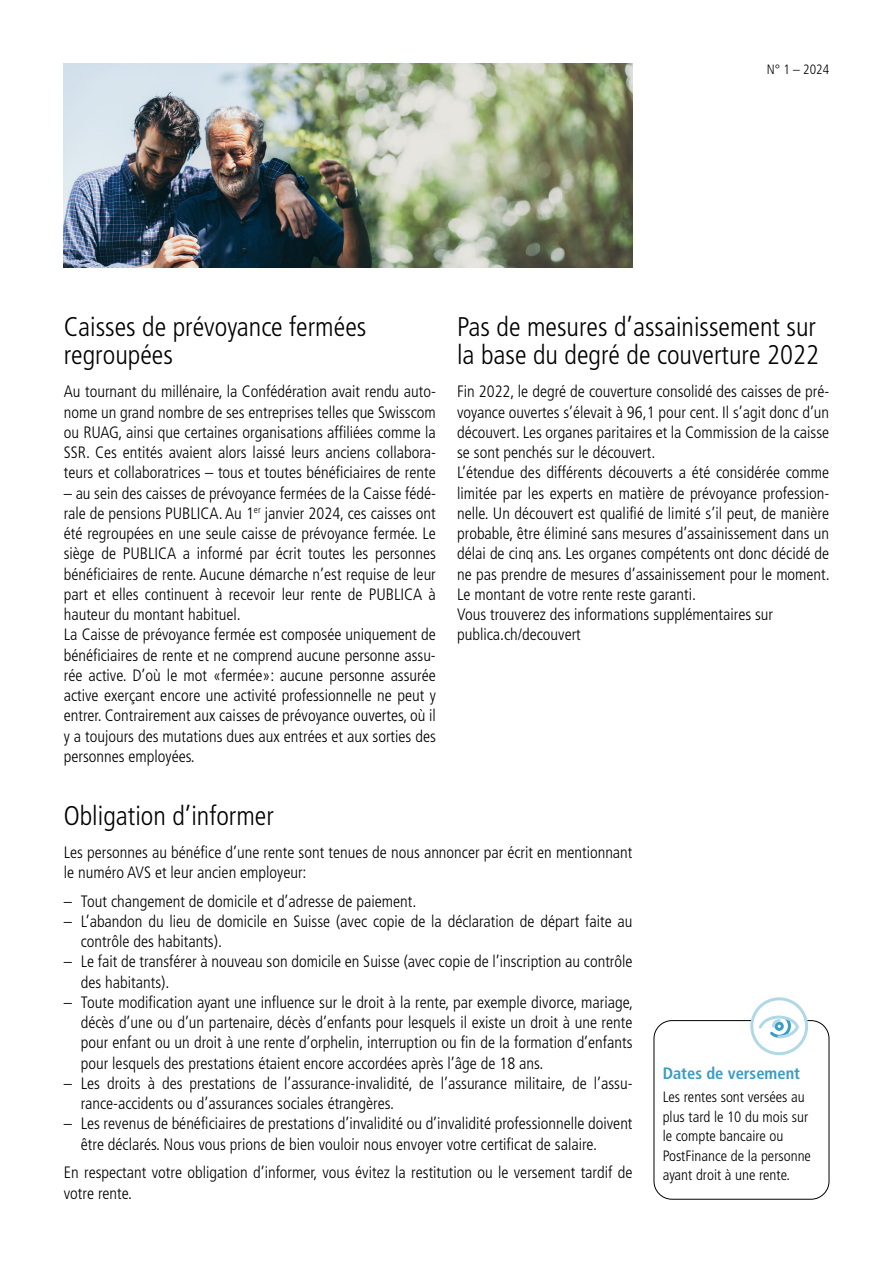
<style>
.page{position:relative;width:893px;height:1263px;background:#fff}
.page>*{position:absolute;margin:0;border:0;box-sizing:border-box;transform-origin:0 0}
.t1{font:300 condensed 27px/28.5px "Frutiger LT Std";color:#000}
.t2{font:300 condensed 16.5px/20.2px "Frutiger LT Std";color:#000}
.t3{font:700 condensed 16.5px "Frutiger LT Std";color:#399dc4}
.t4{font:300 condensed 15px/19.5px "Frutiger LT Std";color:#000}
.t5{font:300 condensed 13.5px "Frutiger LT Std";color:#000}
</style>
<div class="page">
<div style="left:654px;top:1020px;width:175px;height:179px;border:1px solid #000;border-radius:18px"></div>
<svg style="left:751px;top:997px;width:56px;height:56px"></svg>
<div style="left:750px;top:997px;width:58px;height:58px;border:3px solid #b0d8e7;border-radius:50%"></div>
<svg style="left:757px;top:1014px;width:43px;height:26px"></svg>
<img style="left:64px;top:64px;width:568px;height:203px">
<p class="t5" style="left:767px;top:62px;width:64px">N° 1 – 2024</p>
<h1 class="t1" style="left:64px;top:313px;width:304px">Caisses de prévoyance fermées regroupées</h1>
<p class="t2" style="left:64px;top:382px;width:374px;text-align:justify">Au tournant du millénaire, la Confédération avait rendu auto&shy;nome un grand nombre de ses entreprises telles que Swisscom ou RUAG, ainsi que certaines organisations affiliées comme la SSR. Ces entités avaient alors laissé leurs anciens collabora&shy;teurs et collaboratrices – tous et toutes bénéficiaires de rente</p>
<p class="t2" style="left:64px;top:483px;width:374px">– au sein des caisses de prévoyance fermées de la Caisse fédé&shy;rale de pensions PUBLICA. Au 1<sup>er</sup> janvier 2024, ces caisses ont été regroupées en une seule caisse de prévoyance fermée. Le siège de PUBLICA a informé par écrit toutes les personnes bénéficiaires de rente. Aucune démarche n’est requise de leur part et elles continuent à recevoir leur rente de PUBLICA à hauteur du montant habituel.<br>La Caisse de prévoyance fermée est composée uniquement de bénéficiaires de rente et ne comprend aucune personne assu&shy;rée active. D’où le mot «fermée»: aucune personne assurée active exerçant encore une activité professionnelle ne peut y entrer. Contrairement aux caisses de prévoyance ouvertes, où il y a toujours des mutations dues aux entrées et aux sorties des personnes employées.</p>
<h1 class="t1" style="left:457px;top:313px;width:363px">Pas de mesures d’assainissement sur la base du degré de couverture 2022</h1>
<p class="t2" style="left:457px;top:382px;width:374px">Fin 2022, le degré de couverture consolidé des caisses de pré&shy;voyance ouvertes s’élevait à 96,1 pour cent. Il s’agit donc d’un découvert. Les organes paritaires et la Commission de la caisse se sont penchés sur le découvert.<br>L’étendue des différents découverts a été considérée comme limitée par les experts en matière de prévoyance profession&shy;nelle. Un découvert est qualifié de limité s’il peut, de manière probable, être éliminé sans mesures d’assainissement dans un délai de cinq ans. Les organes compétents ont donc décidé de ne pas prendre de mesures d’assainissement pour le moment.<br>Le montant de votre rente reste garanti.<br>Vous trouverez des informations supplémentaires sur publica.ch/decouvert</p>
<h1 class="t1" style="left:64px;top:801px;width:212px">Obligation d’informer</h1>
<p class="t2" style="left:64px;top:842px;width:570px">Les personnes au bénéfice d’une rente sont tenues de nous annoncer par écrit en mentionnant le numéro AVS et leur ancien employeur:</p>
<p class="t2" style="left:64px;top:891px;width:354px">– Tout changement de domicile et d’adresse de paiement.</p>
<p class="t2" style="left:81px;top:911px;width:553px;text-indent:-17px">– L’abandon du lieu de domicile en Suisse (avec copie de la déclaration de départ faite au contrôle des habitants).</p>
<p class="t2" style="left:81px;top:952px;width:553px;text-indent:-17px">– Le fait de transférer à nouveau son domicile en Suisse (avec copie de l’inscription au contrôle des habitants).</p>
<p class="t2" style="left:81px;top:992px;width:554px;text-align:justify;text-indent:-17px">– Toute modification ayant une influence sur le droit à la rente, par exemple divorce, mariage, décès d’une ou d’un partenaire, décès d’enfants pour lesquels il existe un droit à une rente pour enfant ou un droit à une rente d’orphelin, interruption ou fin de la formation d’enfants pour lesquels des prestations étaient encore accordées après l’âge de 18 ans.</p>
<p class="t2" style="left:81px;top:1073px;width:553px;text-indent:-17px">– Les droits à des prestations de l’assurance-invalidité, de l’assurance militaire, de l’assu&shy;rance-accidents ou d’assurances sociales étrangères.</p>
<p class="t2" style="left:81px;top:1114px;width:553px;text-indent:-17px">– Les revenus de bénéficiaires de prestations d’invalidité ou d’invalidité professionnelle doivent être déclarés. Nous vous prions de bien vouloir nous envoyer votre certificat de salaire.</p>
<p class="t2" style="left:64px;top:1163px;width:570px">En respectant votre obligation d’informer, vous évitez la restitution ou le versement tardif de votre rente.</p>
<p class="t3" style="left:663px;top:1063px;width:139px">Dates de versement</p>
<p class="t4" style="left:663px;top:1087px;width:150px">Les rentes sont versées au plus tard le 10 du mois sur le compte bancaire ou<br>PostFinance de la personne ayant droit à une rente.</p>
</div>
